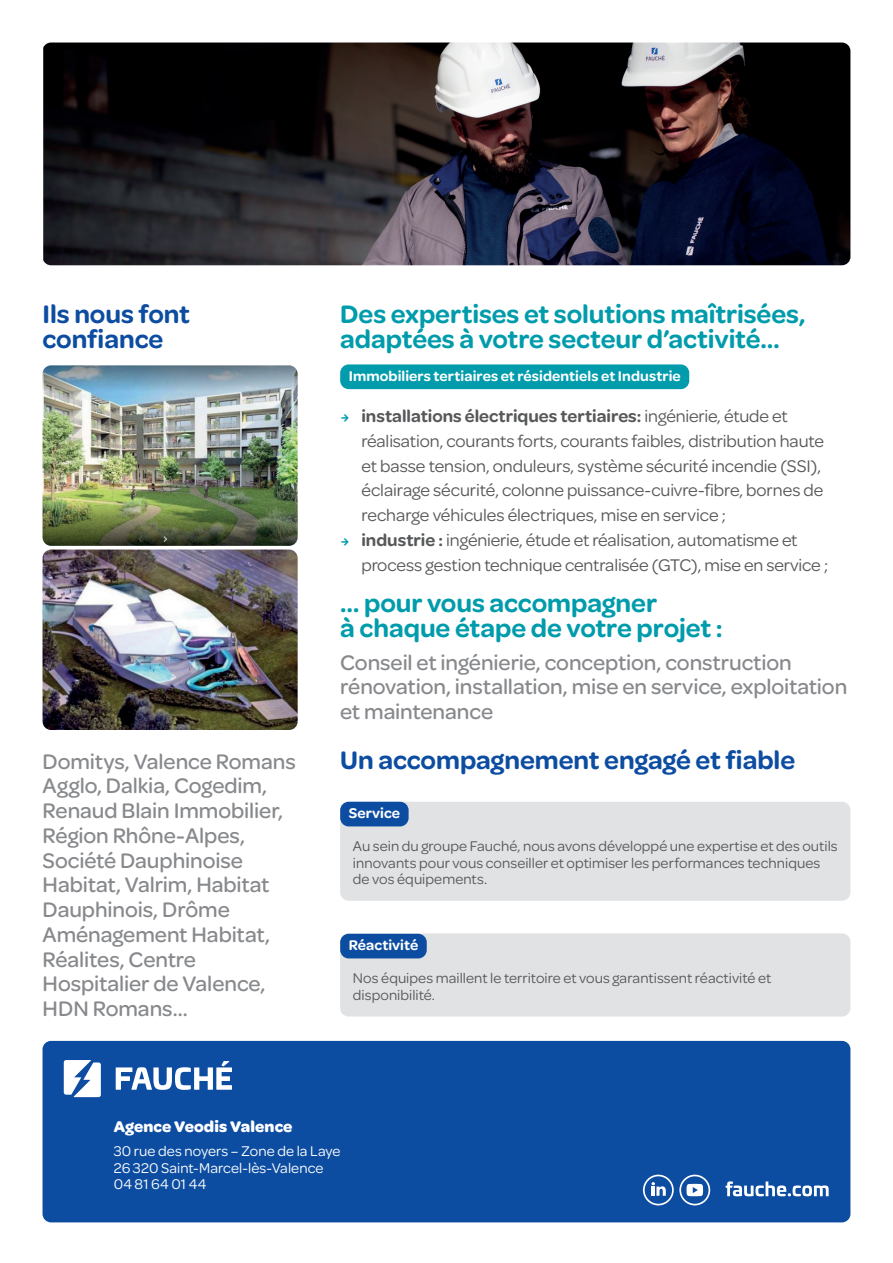
<style>
.page{position:relative;width:893px;height:1263px;background:#fff}
.page>*{position:absolute;margin:0;border:0;box-sizing:border-box;transform-origin:0 0}
.t1{font:600 27px/24.8px "Omnes";letter-spacing:-.005em;color:#009cac}
.t2{font:600 27px/24.8px "Omnes";color:#0d4da1}
.t3{font:500 22.5px/24.8px "Omnes";letter-spacing:-.005em;color:#87898c}
.t4{font:18px/24.8px "Omnes VF";letter-spacing:-.005em;color:#57585a}
.t5{font:600 18px "Omnes";color:#57585a}
.t6{font:16.5px "Omnes VF";letter-spacing:.005em;color:#fff}
.t7{font:15px/16.5px "Omnes VF";letter-spacing:.005em;color:#57585a}
.t8{font:15px/16.5px "Omnes VF";letter-spacing:.005em;color:#fff}
.t9{font:600 15px "Omnes";letter-spacing:.005em;color:#fff}
.s1{font-family:"Clone Rounded PE Eb";font-weight:400;font-size:12px;color:#009cac}
.s2{font-family:"Omnes VF";font-weight:400}
.s3{font-family:"Clone Rounded PE Eb";font-size:12px;color:#009cac}
.s4{font-family:"Omnes";font-weight:600}
</style>
<div class="page">
<div style="left:340px;top:933px;width:510px;height:83px;background:#e1e2e4;border-radius:9px"></div>
<div style="left:340px;top:802px;width:510px;height:99px;background:#e1e2e4;border-radius:9px"></div>
<div style="left:43px;top:1041px;width:807px;height:181px;background:#0d4da1;border-radius:9px"></div>
<svg style="left:64px;top:1060px;width:37px;height:37px"></svg>
<svg style="left:116px;top:1061px;width:116px;height:29px"></svg>
<svg style="left:726px;top:1181px;width:103px;height:15px"></svg>
<svg style="left:643px;top:1175px;width:67px;height:30px"></svg>
<div style="left:340px;top:364px;width:349px;height:25px;background:#009cac;border-radius:9px"></div>
<div style="left:340px;top:802px;width:69px;height:24px;background:#0d4da1;border-radius:9px"></div>
<div style="left:340px;top:934px;width:87px;height:24px;background:#0d4da1;border-radius:9px"></div>
<img style="left:43px;top:43px;width:807px;height:222px">
<img style="left:43px;top:365px;width:255px;height:181px">
<img style="left:43px;top:549px;width:255px;height:181px">
<h1 class="t2" style="left:43px;top:300px;width:149px">Ils nous font confiance</h1>
<p class="t3" style="left:43px;top:747px;width:255px">Domitys, Valence Romans<br>Agglo, Dalkia, Cogedim,<br>Renaud Blain Immobilier,<br>Région Rhône-Alpes,<br>Société Dauphinoise<br>Habitat, Valrim, Habitat<br>Dauphinois, Drôme<br>Aménagement Habitat,<br>Réalites, Centre<br>Hospitalier de Valence,<br>HDN Romans…</p>
<h1 class="t1" style="left:340px;top:300px;width:467px">Des expertises et solutions maîtrisées, adaptées à votre secteur d’activité…</h1>
<p class="t9" style="left:349px;top:365px;width:334px">Immobiliers tertiaires et résidentiels et Industrie</p>
<p class="t5" style="left:340px;top:404px;width:449px"><span class="s1">→</span> installations électriques tertiaires: <span class="s2">ingénierie, étude et</span></p>
<p class="t4" style="left:361px;top:427px;width:464px">réalisation, courants forts, courants faibles, distribution haute et basse tension, onduleurs, système sécurité incendie (SSI), éclairage sécurité, colonne puissance-cuivre-fibre, bornes de recharge véhicules électriques, mise en service ;</p>
<p class="t4" style="left:361px;top:526px;width:468px;text-indent:-21px"><span class="s3">→</span> <span class="s4">industrie :</span> ingénierie, étude et réalisation, automatisme et process gestion technique centralisée (GTC), mise en service ;</p>
<h1 class="t1" style="left:340px;top:589px;width:384px">… pour vous accompagner<br>à chaque étape de votre projet :</h1>
<p class="t3" style="left:340px;top:648px;width:509px">Conseil et ingénierie, conception, construction rénovation, installation, mise en service, exploitation et maintenance</p>
<h1 class="t2" style="left:340px;top:745px;width:457px">Un accompagnement engagé et fiable</h1>
<p class="t9" style="left:349px;top:803px;width:53px">Service</p>
<p class="t7" style="left:353px;top:837px;width:486px">Au sein du groupe Fauché, nous avons développé une expertise et des outils innovants pour vous conseiller et optimiser les performances techniques de vos équipements.</p>
<p class="t9" style="left:349px;top:935px;width:71px">Réactivité</p>
<p class="t7" style="left:353px;top:969px;width:420px">Nos équipes maillent le territoire et vous garantissent réactivité et disponibilité.</p>
<p class="t6" style="left:114px;top:1115px;width:180px">Agence Veodis Valence</p>
<p class="t8" style="left:114px;top:1142px;width:228px">30 rue des noyers – Zone de la Laye<br>26 320 Saint-Marcel-lès-Valence<br>04 81 64 01 44</p>
</div>
